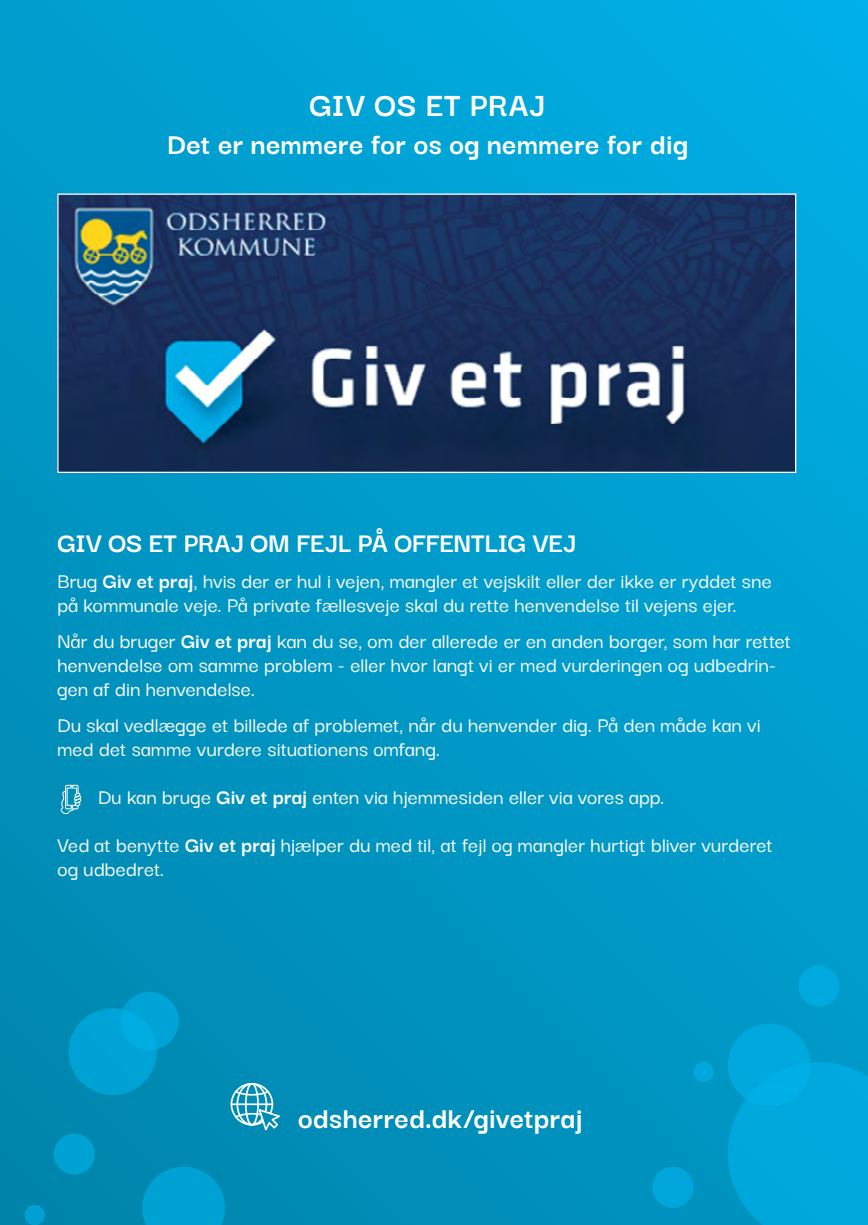
<style>
.page{position:relative;width:868px;height:1225px;background:#fff}
.page>*{position:absolute;margin:0;border:0;box-sizing:border-box;transform-origin:0 0}
.t1{font:700 35.55px "Darker Grotesque";letter-spacing:.01em;color:#fff}
.t2{font:700 31.5px "Darker Grotesque";letter-spacing:.01em;color:#fff}
.t3{font:700 29.25px "Darker Grotesque";letter-spacing:-.01em;color:#fff}
.t4{font:500 22.5px/24.1px "Darker Grotesque";letter-spacing:.01em;color:#fff}
.s1{font-weight:700}
</style>
<div class="page">
<div style="left:0;top:0;width:867px;height:1225px;background:linear-gradient(to bottom,#04a8db,#008cb6)"></div>
<svg style="left:727px;top:1062px;width:140px;height:163px;background:#00a6d9"></svg>
<div style="left:727px;top:1023px;width:83px;height:83px;background:#00a8dd;border-radius:50%"></div>
<svg style="left:142px;top:1166px;width:83px;height:59px;background:#009dcd"></svg>
<div style="left:120px;top:991px;width:59px;height:59px;background:#00a3d6;border-radius:50%"></div>
<div style="left:798px;top:965px;width:41px;height:41px;background:#00a9de;border-radius:50%"></div>
<div style="left:54px;top:1133px;width:41px;height:41px;background:#00a2d3;border-radius:50%"></div>
<div style="left:652px;top:1166px;width:41px;height:41px;background:#00a6da;border-radius:50%"></div>
<div style="left:693px;top:1061px;width:20px;height:21px;background:#00a8dc;border-radius:50%"></div>
<div style="left:25px;top:1204px;width:20px;height:21px;background:#00a0d2;border-radius:50%"></div>
<div style="left:68px;top:1008px;width:89px;height:87px;background:linear-gradient(to right,#00a0d2,#00a8dc);border-radius:50%"></div>
<img style="left:59px;top:195px;width:735px;height:276px">
<svg style="left:230px;top:1082px;width:50px;height:48px"></svg>
<div style="left:65px;top:785px;width:14px;height:24px;border:1px solid #fff"></div>
<svg style="left:60px;top:786px;width:21px;height:28px"></svg>
<h1 class="t1" style="left:309px;top:78px;width:237px">GIV OS ET PRAJ</h1>
<h2 class="t2" style="left:167px;top:121px;width:522px">Det er nemmere for os og nemmere for dig</h2>
<h3 class="t3" style="left:57px;top:520px;width:520px">GIV OS ET PRAJ OM FEJL PÅ OFFENTLIG VEJ</h3>
<p class="t4" style="left:57px;top:567px;width:715px">Brug <span class="s1">Giv et praj</span>, hvis der er hul i vejen, mangler et vejskilt eller der ikke er ryddet sne på kommunale veje. På private fællesveje skal du rette henvendelse til vejens ejer.</p>
<p class="t4" style="left:57px;top:627px;width:735px">Når du bruger <span class="s1">Giv et praj</span> kan du se, om der allerede er en anden borger, som har rettet henvendelse om samme problem - eller hvor langt vi er med vurderingen og udbedrin&shy;gen af din henvendelse.</p>
<p class="t4" style="left:57px;top:711px;width:704px">Du skal vedlægge et billede af problemet, når du henvender dig. På den måde kan vi med det samme vurdere situationens omfang.</p>
<p class="t4" style="left:57px;top:771px;width:716px;line-height:47.9px;text-indent:41px">Du kan bruge <span class="s1">Giv et praj</span> enten via hjemmesiden eller via vores app.<br>Ved at benytte <span class="s1">Giv et praj</span> hjælper du med til, at fejl og mangler hurtigt bliver vurderet</p>
<p class="t4" style="left:57px;top:855px;width:108px">og udbedret.</p>
<h2 class="t2" style="left:298px;top:1095px;width:286px">odsherred.dk/givetpraj</h2>
</div>
